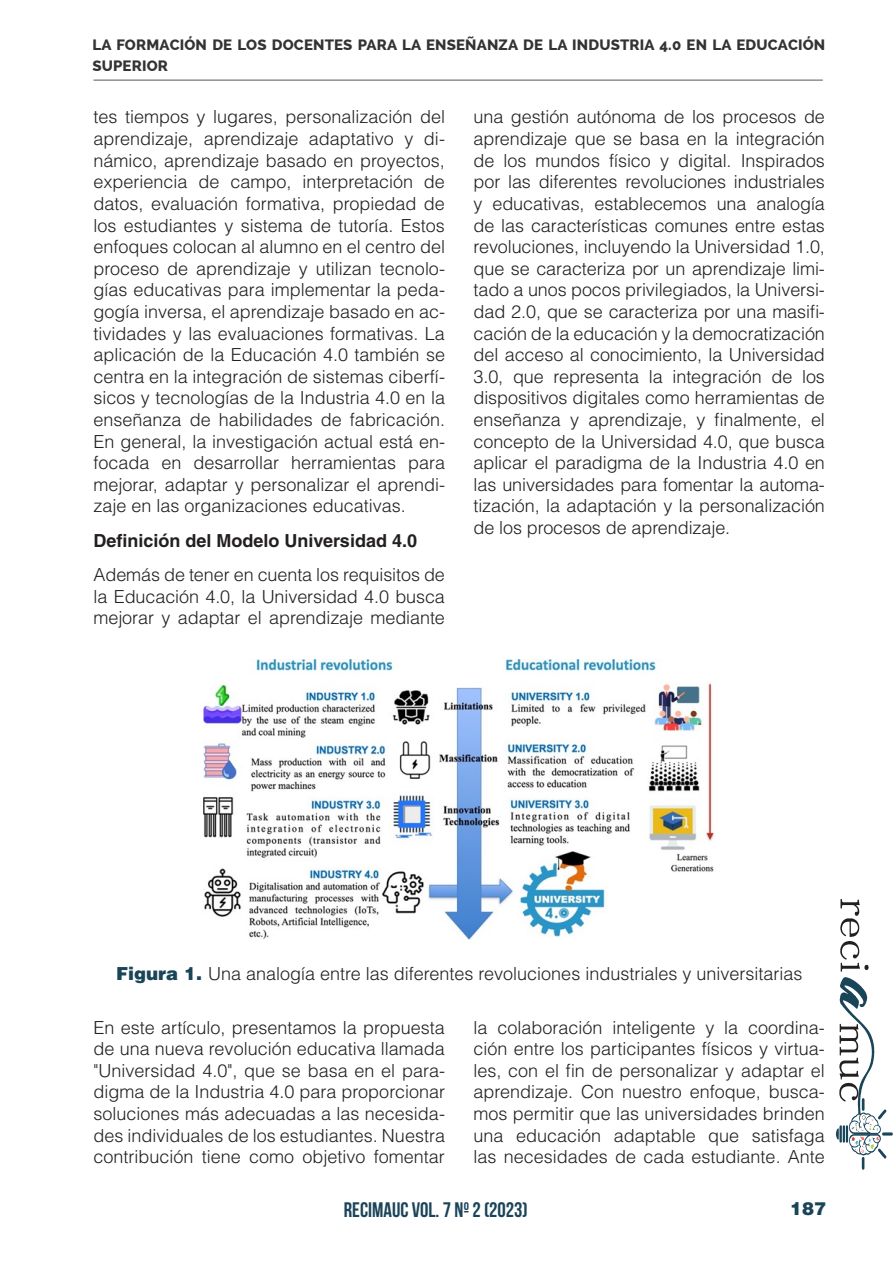
<style>
.page{position:relative;width:893px;height:1263px;background:#fff}
.page>*{position:absolute;margin:0;border:0;box-sizing:border-box;transform-origin:0 0}
.t1{font:700 21px "Bebas Neue";color:#1a4458}
.t2{font:300 18px/21.6px "Helvetica LT Std";color:#231f20;text-align:justify}
.t3{font:700 18px "Helvetica LT Std";color:#231f20}
.t4{font:900 18px "Helvetica LT Std";color:#1a4458}
.t5{font:800 15px/21px "Raleway";letter-spacing:.01em;color:#333}
.s1{font-weight:900;color:#1a4458}
</style>
<div class="page">
<hr style="left:94px;top:80px;width:729px;height:1px;background:#545557">
<svg style="left:836px;top:899px;width:57px;height:271px"></svg>
<img style="left:203px;top:659px;width:512px;height:280px">
<p class="t5" style="left:92px;top:35px;width:734px">LA FORMACIÓN DE LOS DOCENTES PARA LA ENSEÑANZA DE LA INDUSTRIA 4.0 EN LA EDUCACIÓN<br>SUPERIOR</p>
<p class="t2" style="left:94px;top:106px;width:353px">tes tiempos y lugares, personalización del aprendizaje, aprendizaje adaptativo y di&shy;námico, aprendizaje basado en proyectos, experiencia de campo, interpretación de datos, evaluación formativa, propiedad de los estudiantes y sistema de tutoría. Estos enfoques colocan al alumno en el centro del proceso de aprendizaje y utilizan tecnolo&shy;gías educativas para implementar la peda&shy;gogía inversa, el aprendizaje basado en ac&shy;tividades y las evaluaciones formativas. La aplicación de la Educación 4.0 también se centra en la integración de sistemas ciberfí&shy;sicos y tecnologías de la Industria 4.0 en la enseñanza de habilidades de fabricación.<br>En general, la investigación actual está en&shy;focada en desarrollar herramientas para mejorar, adaptar y personalizar el aprendi&shy;zaje en las organizaciones educativas.</p>
<p class="t3" style="left:94px;top:529px;width:325px">Definición del Modelo Universidad 4.0</p>
<p class="t2" style="left:94px;top:564px;width:353px">Además de tener en cuenta los requisitos de la Educación 4.0, la Universidad 4.0 busca mejorar y adaptar el aprendizaje mediante</p>
<p class="t2" style="left:473px;top:106px;width:353px">una gestión autónoma de los procesos de aprendizaje que se basa en la integración de los mundos físico y digital. Inspirados por las diferentes revoluciones industriales y educativas, establecemos una analogía de las características comunes entre estas revoluciones, incluyendo la Universidad 1.0, que se caracteriza por un aprendizaje limi&shy;tado a unos pocos privilegiados, la Universi&shy;dad 2.0, que se caracteriza por una masifi&shy;cación de la educación y la democratización del acceso al conocimiento, la Universidad 3.0, que representa la integración de los dispositivos digitales como herramientas de enseñanza y aprendizaje, y finalmente, el concepto de la Universidad 4.0, que busca aplicar el paradigma de la Industria 4.0 en las universidades para fomentar la automa&shy;tización, la adaptación y la personalización de los procesos de aprendizaje.</p>
<p class="t2" style="left:116px;top:962px;width:688px"><span class="s1">Figura 1.</span> Una analogía entre las diferentes revoluciones industriales y universitarias</p>
<p class="t2" style="left:94px;top:1016px;width:353px">En este artículo, presentamos la propuesta de una nueva revolución educativa llamada "Universidad 4.0", que se basa en el para&shy;digma de la Industria 4.0 para proporcionar soluciones más adecuadas a las necesida&shy;des individuales de los estudiantes. Nuestra contribución tiene como objetivo fomentar</p>
<p class="t2" style="left:473px;top:1016px;width:353px">la colaboración inteligente y la coordina&shy;ción entre los participantes físicos y virtua&shy;les, con el fin de personalizar y adaptar el aprendizaje. Con nuestro enfoque, busca&shy;mos permitir que las universidades brinden una educación adaptable que satisfaga las necesidades de cada estudiante. Ante</p>
<p class="t1" style="left:344px;top:1198px;width:185px">RECIMAUC VOL. 7 Nº 2 (2023)</p>
<p class="t4" style="left:790px;top:1197px;width:38px">187</p>
</div>
